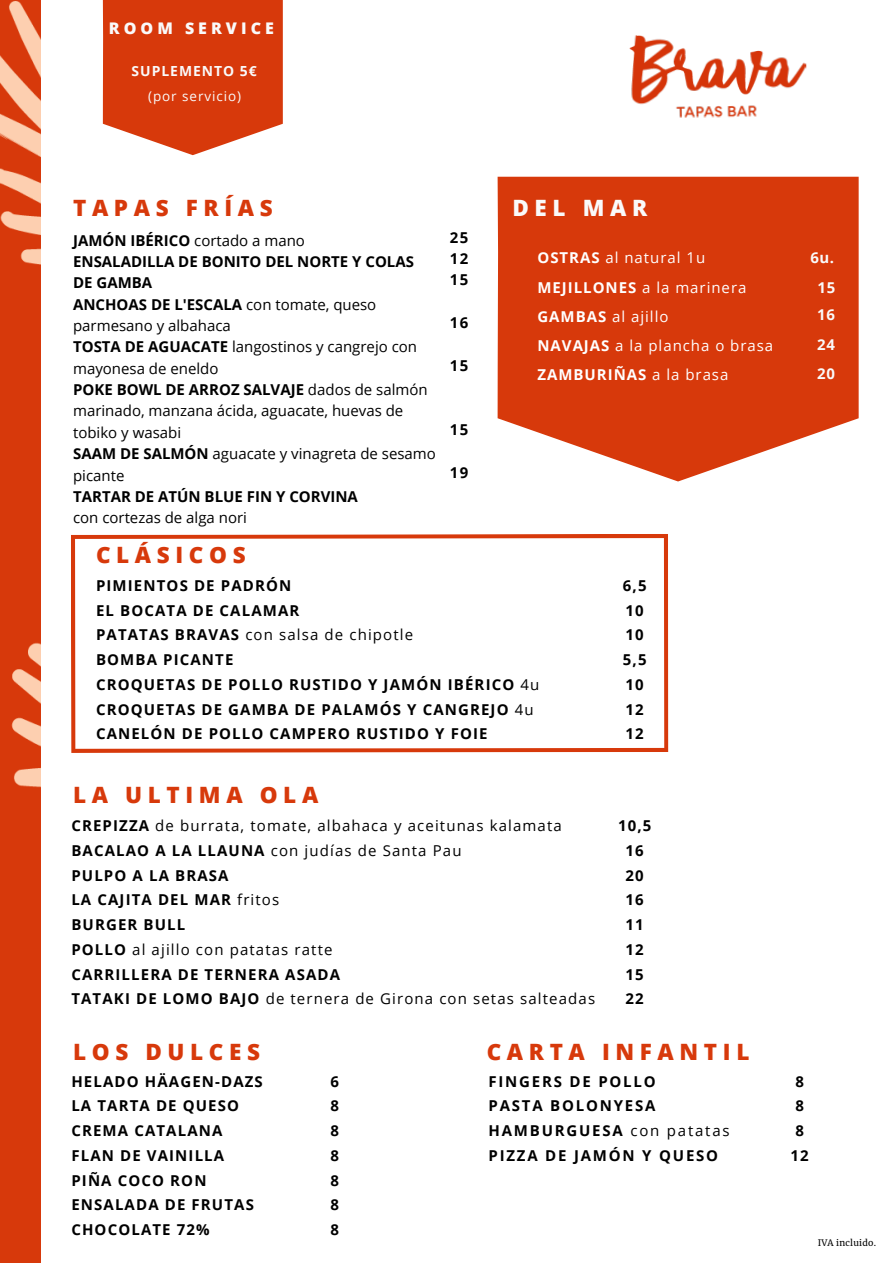
<style>
.page{position:relative;width:893px;height:1264px;background:#fff}
.page>*{position:absolute;margin:0;border:0;box-sizing:border-box;transform-origin:0 0}
.t1{font:800 22.5px "Open Sans";letter-spacing:.25em;color:#d7390b}
.t2{font:800 22.5px "Open Sans";letter-spacing:.25em;color:#fafafa}
.t3{font:800 16.05px "Open Sans";letter-spacing:.25em;color:#fafafa}
.t4{font:700 15px/24.8px "Open Sans";letter-spacing:.075em;color:#000}
.t5{font:15px/21.3px "Open Sans";color:#000}
.t6{font:15px/24.8px "Open Sans";letter-spacing:.075em;color:#000}
.t7{font:15px/29.2px "Open Sans";letter-spacing:.065em;color:#fff}
.t8{font:700 15px/24.8px "Open Sans";letter-spacing:.12em;color:#000}
.t9{font:700 15px "Open Sans";color:#000}
.t10{font:700 15px/29.8px "Open Sans";letter-spacing:.05em;color:#fafafa;text-align:center}
.t11{font:700 13.95px "Open Sans";letter-spacing:.07em;color:#fafafa}
.t12{font:13.5px "Open Sans";letter-spacing:.07em;color:#fafafa}
.t13{font:8.85px "Merriweather";letter-spacing:.025em;color:#000}
.s1{font-weight:700}
.s2{font-weight:400}
</style>
<div class="page">
<img style="left:0;top:0;width:41px;height:1262px">
<img style="left:629px;top:35px;width:178px;height:83px">
<svg style="left:497px;top:177px;width:361px;height:304px;background:#db4d24"></svg>
<svg style="left:103px;top:0;width:180px;height:155px;background:#db4c23"></svg>
<svg style="left:71px;top:534px;width:597px;height:219px"></svg>
<p class="t3" style="left:109px;top:16px;width:166px">ROOM SERVICE</p>
<p class="t11" style="left:132px;top:61px;width:127px">SUPLEMENTO 5€</p>
<p class="t12" style="left:148px;top:87px;width:94px">(por servicio)</p>
<h1 class="t1" style="left:73px;top:192px;width:201px">TAPAS FRÍAS</h1>
<p class="t5" style="left:73px;top:229px;width:364px"><span class="s1">JAMÓN IBÉRICO</span> cortado a mano<br><span class="s1">ENSALADILLA DE BONITO DEL NORTE Y COLAS<br>DE GAMBA<br>ANCHOAS DE L'ESCALA</span> con tomate, queso parmesano y albahaca<br><span class="s1">TOSTA DE AGUACATE</span> langostinos y cangrejo con mayonesa de eneldo<br><span class="s1">POKE BOWL DE ARROZ SALVAJE</span> dados de salmón marinado, manzana ácida, aguacate, huevas de tobiko y wasabi<br><span class="s1">SAAM DE SALMÓN</span> aguacate y vinagreta de sesamo picante</p>
<p class="t9" style="left:73px;top:486px;width:286px">TARTAR DE ATÚN BLUE FIN Y CORVINA</p>
<p class="t5" style="left:73px;top:507px;width:175px">con cortezas de alga nori</p>
<h1 class="t1" style="left:96px;top:539px;width:151px">CLÁSICOS</h1>
<p class="t4" style="left:450px;top:226px;width:20px;line-height:21.3px;text-align:justify">25<br>12<br>15</p>
<p class="t4" style="left:450px;top:310px;width:20px">16</p>
<p class="t4" style="left:450px;top:352px;width:20px">15</p>
<p class="t4" style="left:450px;top:417px;width:20px">15</p>
<p class="t4" style="left:450px;top:459px;width:20px">19</p>
<h1 class="t2" style="left:512px;top:192px;width:136px">DEL MAR</h1>
<p class="t7" style="left:537px;top:243px;width:237px"><span class="s1">OSTRAS</span> al natural 1u<br><span class="s1">MEJILLONES</span> a la marinera<br><span class="s1">GAMBAS</span> al ajillo<br><span class="s1">NAVAJAS</span> a la plancha o brasa<br><span class="s1">ZAMBURIÑAS</span> a la brasa</p>
<p class="t4" style="left:96px;top:572px;width:445px">PIMIENTOS DE PADRÓN<br>EL BOCATA DE CALAMAR<br>PATATAS BRAVAS <span class="s2">con salsa de chipotle<br></span>BOMBA PICANTE<br>CROQUETAS DE POLLO RUSTIDO Y JAMÓN IBÉRICO <span class="s2">4u<br></span>CROQUETAS DE GAMBA DE PALAMÓS Y CANGREJO <span class="s2">4u<br></span>CANELÓN DE POLLO CAMPERO RUSTIDO Y FOIE</p>
<p class="t4" style="left:623px;top:572px;width:25px">6,5<br>10<br>10<br>5,5<br>10<br>12<br>12</p>
<h1 class="t1" style="left:73px;top:779px;width:247px">LA ULTIMA OLA</h1>
<p class="t6" style="left:71px;top:813px;width:525px"><span class="s1">CREPIZZA</span> de burrata, tomate, albahaca y aceitunas kalamata <span class="s1">BACALAO A LA LLAUNA</span> con judías de Santa Pau<br><span class="s1">PULPO A LA BRASA<br>LA CAJITA DEL MAR</span> fritos<br><span class="s1">BURGER BULL<br>POLLO</span> al ajillo con patatas ratte<br><span class="s1">CARRILLERA DE TERNERA ASADA<br>TATAKI DE LOMO BAJO</span> de ternera de Girona con setas salteadas</p>
<h1 class="t1" style="left:73px;top:1035px;width:188px">LOS DULCES</h1>
<p class="t4" style="left:71px;top:1068px;width:193px">HELADO HÄAGEN-DAZS<br>LA TARTA DE QUESO<br>CREMA CATALANA<br>FLAN DE VAINILLA<br>PIÑA COCO RON<br>ENSALADA DE FRUTAS<br>CHOCOLATE 72%</p>
<p class="t4" style="left:618px;top:813px;width:35px;text-align:center">10,5<br>16<br>20<br>16<br>11<br>12<br>15<br>22</p>
<h1 class="t1" style="left:486px;top:1035px;width:264px">CARTA INFANTIL</h1>
<p class="t8" style="left:488px;top:1068px;width:242px">FINGERS DE POLLO<br>PASTA BOLONYESA<br>HAMBURGUESA <span class="s2">con patatas<br></span>PIZZA DE JAMÓN Y QUESO</p>
<p class="t4" style="left:330px;top:1068px;width:10px;text-align:justify">6<br>8<br>8<br>8<br>8<br>8<br>8</p>
<p class="t10" style="left:810px;top:242px;width:26px;line-height:30.3px">6u.<br>15</p>
<p class="t10" style="left:817px;top:299px;width:19px;text-align:justify">16<br>24<br>20</p>
<p class="t4" style="left:790px;top:1068px;width:20px;text-align:center">8<br>8<br>8<br>12</p>
<p class="t13" style="left:817px;top:1236px;width:60px">IVA incluido.</p>
</div>
